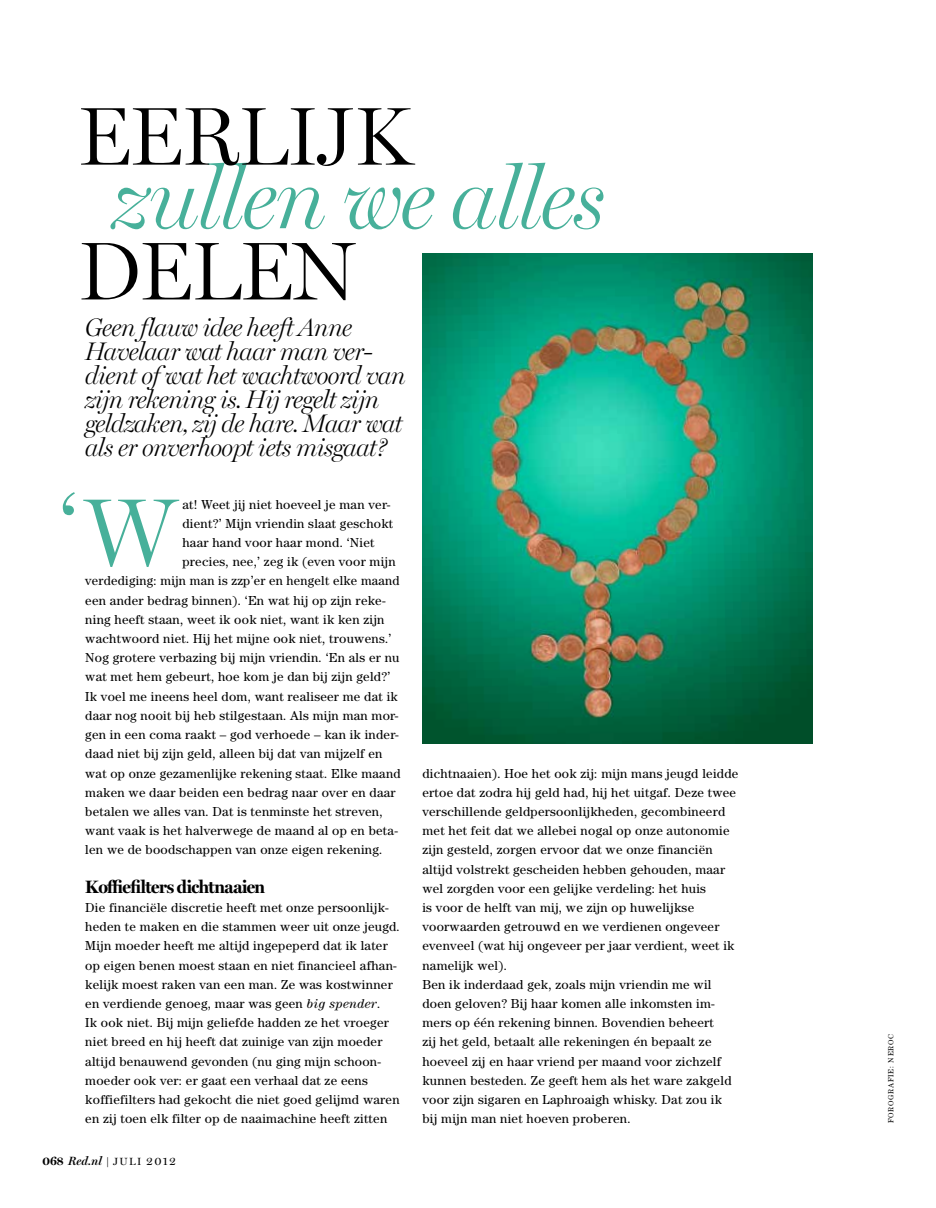
<style>
.page{position:relative;width:936px;height:1208px;background:#fff}
.page>*{position:absolute;margin:0;border:0;box-sizing:border-box;transform-origin:0 0}
.t1{font:300 97.35px "Miller Display";color:#47b09a}
.t2{font:300 93.45px "Miller Display";color:#47b09a}
.t3{font:italic 300 88.2px "Miller Display";letter-spacing:-.02em;color:#47b09a}
.t4{font:300 82.5px/134.7px "Miller Display";letter-spacing:-.02em;color:#000}
.t5{font:italic 300 25.5px/24px "Miller Display";letter-spacing:-.025em;color:#000}
.t6{font:700 18px "Miller Display";letter-spacing:-.035em;color:#000}
.t7{font:13.05px/19.2px "Century Std";letter-spacing:.02em;color:#000}
.t8{font:italic 600 12px "Miller Display";color:#000}
.t9{font:7.5px "Century Std";color:#000}
.s1{font-style:italic}
.s2{font-weight:700;font-style:normal}
.s3{font-weight:400;font-style:normal;font-size:10.5px}
.s4{font-weight:400;font-style:normal;font-size:11.7px}
</style>
<div class="page">
<img style="left:422px;top:253px;width:390px;height:490px">
<h3 class="t4" style="left:77px;top:71px;width:336px">EERLIJK<br>DELEN</h3>
<h3 class="t3" style="left:113px;top:147px;width:494px">zullen we alles</h3>
<h3 class="t5" style="left:85px;top:316px;width:322px">Geen flauw idee heeft Anne<br>Havelaar wat haar man ver&shy;dient of wat het wachtwoord van zijn rekening is. Hij regelt zijn geldzaken, zij de hare. Maar wat als er onverhoopt iets misgaat?</h3>
<h2 class="t2" style="left:62px;top:474px;width:17px">‘</h2>
<h1 class="t1" style="left:85px;top:477px;width:93px">W</h1>
<p class="t7" style="left:182px;top:494px;width:209px">at! Weet jij niet hoeveel je man ver-</p>
<p class="t7" style="left:182px;top:513px;width:212px">dient?’ Mijn vriendin slaat geschokt</p>
<p class="t7" style="left:182px;top:533px;width:194px">haar hand voor haar mond. ‘Niet</p>
<p class="t7" style="left:182px;top:552px;width:215px">precies, nee,’ zeg ik (even voor mijn</p>
<p class="t7" style="left:85px;top:571px;width:316px">verdediging: mijn man is zzp’er en hengelt elke maand</p>
<p class="t7" style="left:85px;top:590px;width:302px">een ander bedrag binnen). ‘En wat hij op zijn reke-</p>
<p class="t7" style="left:85px;top:609px;width:301px">ning heeft staan, weet ik ook niet, want ik ken zijn</p>
<p class="t7" style="left:85px;top:629px;width:308px">wachtwoord niet. Hij het mijne ook niet, trouwens.’</p>
<p class="t7" style="left:85px;top:648px;width:316px">Nog grotere verbazing bij mijn vriendin. ‘En als er nu</p>
<p class="t7" style="left:85px;top:667px;width:306px">wat met hem gebeurt, hoe kom je dan bij zijn geld?’</p>
<p class="t7" style="left:85px;top:686px;width:314px">Ik voel me ineens heel dom, want realiseer me dat ik</p>
<p class="t7" style="left:85px;top:705px;width:315px">daar nog nooit bij heb stilgestaan. Als mijn man mor-</p>
<p class="t7" style="left:85px;top:725px;width:315px">gen in een coma raakt – god verhoede – kan ik inder-</p>
<p class="t7" style="left:85px;top:744px;width:299px">daad niet bij zijn geld, alleen bij dat van mijzelf en</p>
<p class="t7" style="left:85px;top:763px;width:317px">wat op onze gezamenlijke rekening staat. Elke maand</p>
<p class="t7" style="left:85px;top:782px;width:312px">maken we daar beiden een bedrag naar over en daar</p>
<p class="t7" style="left:85px;top:801px;width:299px">betalen we alles van. Dat is tenminste het streven,</p>
<p class="t7" style="left:85px;top:821px;width:314px">want vaak is het halverwege de maand al op en beta-</p>
<p class="t7" style="left:85px;top:840px;width:299px">len we de boodschappen van onze eigen rekening.</p>
<h3 class="t6" style="left:85px;top:876px;width:181px">Koffiefilters dichtnaaien</h3>
<p class="t7" style="left:85px;top:897px;width:316px">Die financiële discretie heeft met onze persoonlijk&shy;heden te maken en die stammen weer uit onze jeugd.<br>Mijn moeder heeft me altijd ingepeperd dat ik later op eigen benen moest staan en niet financieel afhan&shy;kelijk moest raken van een man. Ze was kostwinner en verdiende genoeg, maar was geen <span class="s1">big spender</span>.<br>Ik ook niet. Bij mijn geliefde hadden ze het vroeger niet breed en hij heeft dat zuinige van zijn moeder altijd benauwend gevonden (nu ging mijn schoon&shy;moeder ook ver: er gaat een verhaal dat ze eens koffiefilters had gekocht die niet goed gelijmd waren en zij toen elk filter op de naaimachine heeft zitten</p>
<p class="t8" style="left:43px;top:1154px;width:135px"><span class="s2">068</span> Red.nl <span class="s3">| juli</span> <span class="s4">2012</span></p>
<p class="t7" style="left:422px;top:763px;width:317px">dichtnaaien). Hoe het ook zij: mijn mans jeugd leidde ertoe dat zodra hij geld had, hij het uitgaf. Deze twee verschillende geldpersoonlijkheden, gecombineerd met het feit dat we allebei nogal op onze autonomie zijn gesteld, zorgen ervoor dat we onze financiën altijd volstrekt gescheiden hebben gehouden, maar wel zorgden voor een gelijke verdeling: het huis<br>is voor de helft van mij, we zijn op huwelijkse voorwaarden getrouwd en we verdienen ongeveer evenveel (wat hij ongeveer per jaar verdient, weet ik namelijk wel).<br>Ben ik inderdaad gek, zoals mijn vriendin me wil doen geloven? Bij haar komen alle inkomsten im&shy;mers op één rekening binnen. Bovendien beheert<br>zij het geld, betaalt alle rekeningen én bepaalt ze hoeveel zij en haar vriend per maand voor zichzelf kunnen besteden. Ze geeft hem als het ware zakgeld voor zijn sigaren en Laphroaigh whisky. Dat zou ik bij mijn man niet hoeven proberen.</p>
<p class="t9" style="left:886px;top:1123px;width:91px;rotate:-90deg">forografie: neroc</p>
</div>
